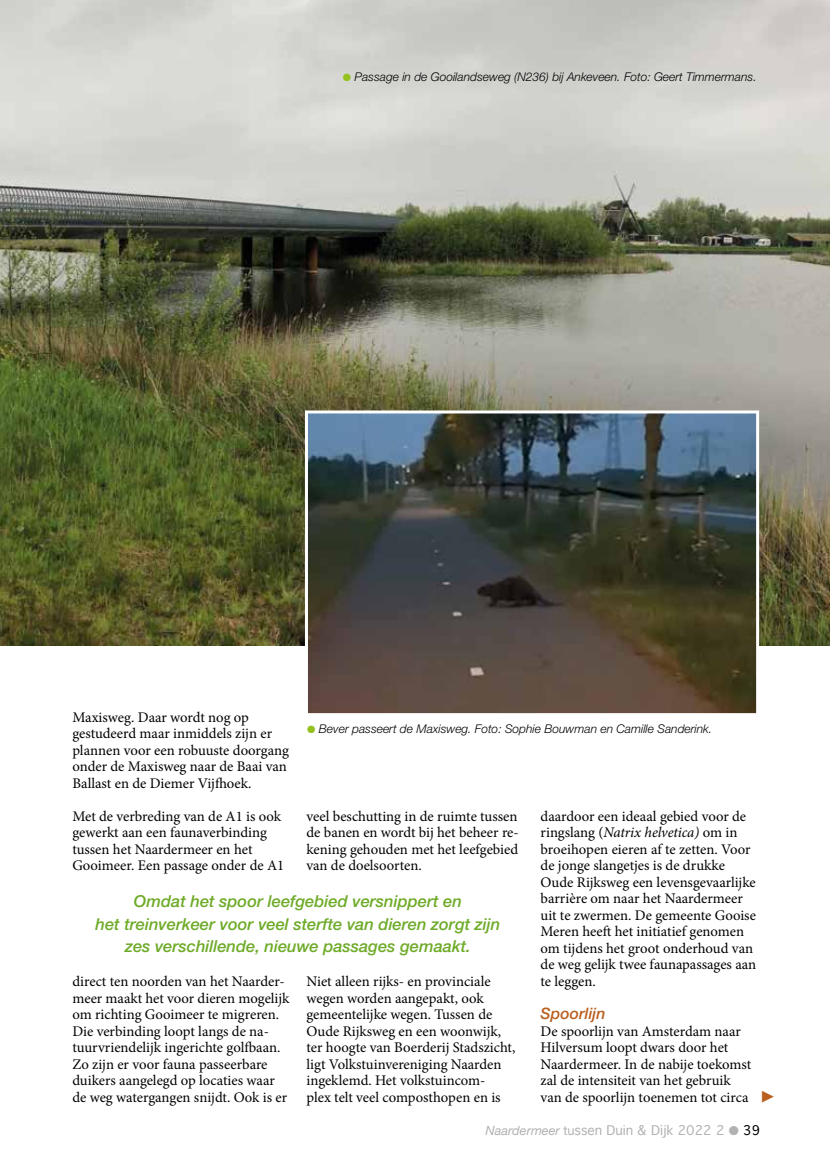
<style>
.page{position:relative;width:830px;height:1174px;background:#fff}
.page>*{position:absolute;margin:0;border:0;box-sizing:border-box;transform-origin:0 0}
.t1{font:italic 500 16.5px/22.5px "Helvetica Neue LT Std";color:#6eab28;text-align:center}
.t2{font:italic 500 15.75px "Helvetica Neue LT Std";color:#ba601f}
.t3{font:14.7px/16.5px "Minion Pro";color:#000}
.t4{font:12.75px "Geneva";color:#b3b2b2}
.t5{font:italic 300 12px "Helvetica Neue LT Std";color:#000}
.s1{color:#95c11f}
.s2{font-style:italic}
.s3{font-family:"Helvetica Neue LT Std";font-style:italic}
.s4{font-family:"Helvetica Neue LT Std"}
.s5{color:#000}
</style>
<div class="page">
<img style="left:0;top:0;width:829px;height:645px">
<img style="left:309px;top:414px;width:445px;height:298px">
<div style="left:305px;top:410px;width:453px;height:306px;border:3px solid #fff"></div>
<p class="t5" style="left:343px;top:69px;width:415px"><span class="s1">●</span> Passage in de Gooilandseweg (N236) bij Ankeveen. Foto: Geert Timmermans.</p>
<p class="t3" style="left:72px;top:709px;width:218px">Maxisweg. Daar wordt nog op gestudeerd maar inmiddels zijn er plannen voor een robuuste doorgang onder de Maxisweg naar de Baai van<br>Ballast en de Diemer Vijfhoek.</p>
<p class="t3" style="left:72px;top:808px;width:213px">Met de verbreding van de A1 is ook gewerkt aan een faunaverbinding tussen het Naardermeer en het<br>Gooimeer. Een passage onder de A1</p>
<p class="t5" style="left:307px;top:721px;width:406px"><span class="s1">●</span> Bever passeert de Maxisweg. Foto: Sophie Bouwman en Camille Sanderink.</p>
<p class="t3" style="left:306px;top:808px;width:214px;text-align:justify">veel beschutting in de ruimte tussen de banen en wordt bij het beheer re&shy;kening gehouden met het leefgebied van de doelsoorten.</p>
<p class="t3" style="left:540px;top:808px;width:217px">daardoor een ideaal gebied voor de ringslang (<span class="s2">Natrix helvetica)</span> om in broeihopen eieren af te zetten. Voor de jonge slangetjes is de drukke<br>Oude Rijksweg een levensgevaarlijke barrière om naar het Naardermeer uit te zwermen. De gemeente Gooise<br>Meren heeft het initiatief genomen om tijdens het groot onderhoud van de weg gelijk twee faunapassages aan te leggen.</p>
<p class="t2" style="left:540px;top:1004px;width:66px">Spoorlijn</p>
<p class="t3" style="left:540px;top:1022px;width:212px">De spoorlijn van Amsterdam naar Hilversum loopt dwars door het Naardermeer. In de nabije toekomst zal de intensiteit van het gebruik van de spoorlijn toenemen tot circa</p>
<p class="t1" style="left:95px;top:889px;width:406px">Omdat het spoor leefgebied versnippert en<br>het treinverkeer voor veel sterfte van dieren zorgt zijn zes verschillende, nieuwe passages gemaakt.</p>
<p class="t3" style="left:72px;top:973px;width:218px">direct ten noorden van het Naarder&shy;meer maakt het voor dieren mogelijk om richting Gooimeer te migreren.<br>Die verbinding loopt langs de na&shy;tuurvriendelijk ingerichte golfbaan.<br>Zo zijn er voor fauna passeerbare duikers aangelegd op locaties waar de weg watergangen snijdt. Ook is er</p>
<p class="t3" style="left:306px;top:973px;width:210px">Niet alleen rijks- en provinciale wegen worden aangepakt, ook gemeentelijke wegen. Tussen de<br>Oude Rijksweg en een woonwijk, ter hoogte van Boerderij Stadszicht, ligt Volkstuinvereniging Naarden ingeklemd. Het volkstuincom-<br>plex telt veel composthopen en is</p>
<p class="t4" style="left:485px;top:1122px;width:276px"><span class="s3">Naardermeer</span> <span class="s4">tu</span>ssen Duin &amp; Dijk 2022 2 ● <span class="s5">39</span></p>
</div>
